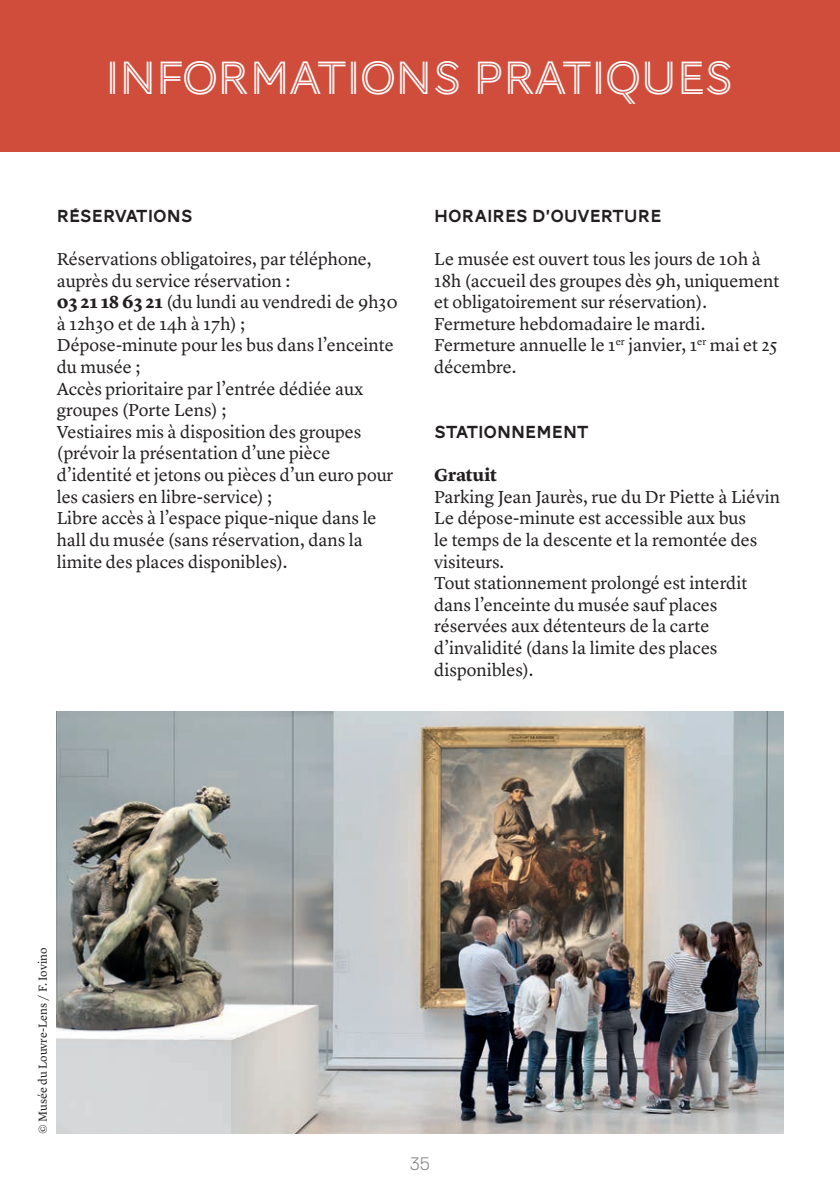
<style>
.page{position:relative;width:840px;height:1191px;background:#fff}
.page>*{position:absolute;margin:0;border:0;box-sizing:border-box;transform-origin:0 0}
.t1{font:48px "AW Conqueror Inline";letter-spacing:-.02em;color:#fff}
.t2{font:18px/21.6px "Lyon Text";color:#231f20}
.t3{font:18px "AW Conqueror Carved One";color:#231f20}
.t4{font:700 18px "Lyon Text";letter-spacing:-.005em;color:#231f20}
.t5{font:300 18px "Replica";color:#808285}
.t6{font:12px "Lyon Text";color:#231f20}
.s1{font-weight:700}
</style>
<div class="page">
<div style="left:0;top:0;width:839px;height:151px;background:#d04d3c"></div>
<img style="left:57px;top:711px;width:725px;height:423px">
<h1 class="t1" style="left:105px;top:55px;width:630px">INFORMATIONS PRATIQUES</h1>
<p class="t3" style="left:57px;top:208px;width:137px">RÉSERVATIONS</p>
<p class="t2" style="left:57px;top:247px;width:342px">Réservations obligatoires, par téléphone, auprès du service réservation :<br><span class="s1">03 21 18 63 21</span> (du lundi au vendredi de 9h30 à 12h30 et de 14h à 17h) ;<br>Dépose-minute pour les bus dans l’enceinte du musée ;<br>Accès prioritaire par l’entrée dédiée aux groupes (Porte Lens) ;<br>Vestiaires mis à disposition des groupes (prévoir la présentation d’une pièce d’identité et jetons ou pièces d’un euro pour les casiers en libre-service) ;<br>Libre accès à l’espace pique-nique dans le hall du musée (sans réservation, dans la limite des places disponibles).</p>
<p class="t3" style="left:434px;top:208px;width:229px">HORAIRES D’OUVERTURE</p>
<p class="t2" style="left:434px;top:247px;width:346px">Le musée est ouvert tous les jours de 10h à 18h (accueil des groupes dès 9h, uniquement et obligatoirement sur réservation).<br>Fermeture hebdomadaire le mardi.<br>Fermeture annuelle le 1<sup>er</sup> janvier, 1<sup>er</sup> mai et 25 décembre.</p>
<p class="t3" style="left:434px;top:424px;width:156px">STATIONNEMENT</p>
<p class="t4" style="left:434px;top:461px;width:64px">Gratuit</p>
<p class="t2" style="left:434px;top:484px;width:347px">Parking Jean Jaurès, rue du Dr Piette à Liévin Le dépose-minute est accessible aux bus<br>le temps de la descente et la remontée des visiteurs.<br>Tout stationnement prolongé est interdit dans l’enceinte du musée sauf places réservées aux détenteurs de la carte d’invalidité (dans la limite des places disponibles).</p>
<p class="t6" style="left:34px;top:1134px;width:188px;rotate:-90deg">© Musée du Louvre-Lens / F. Iovino</p>
<p class="t5" style="left:410px;top:1153px;width:21px">35</p>
</div>
